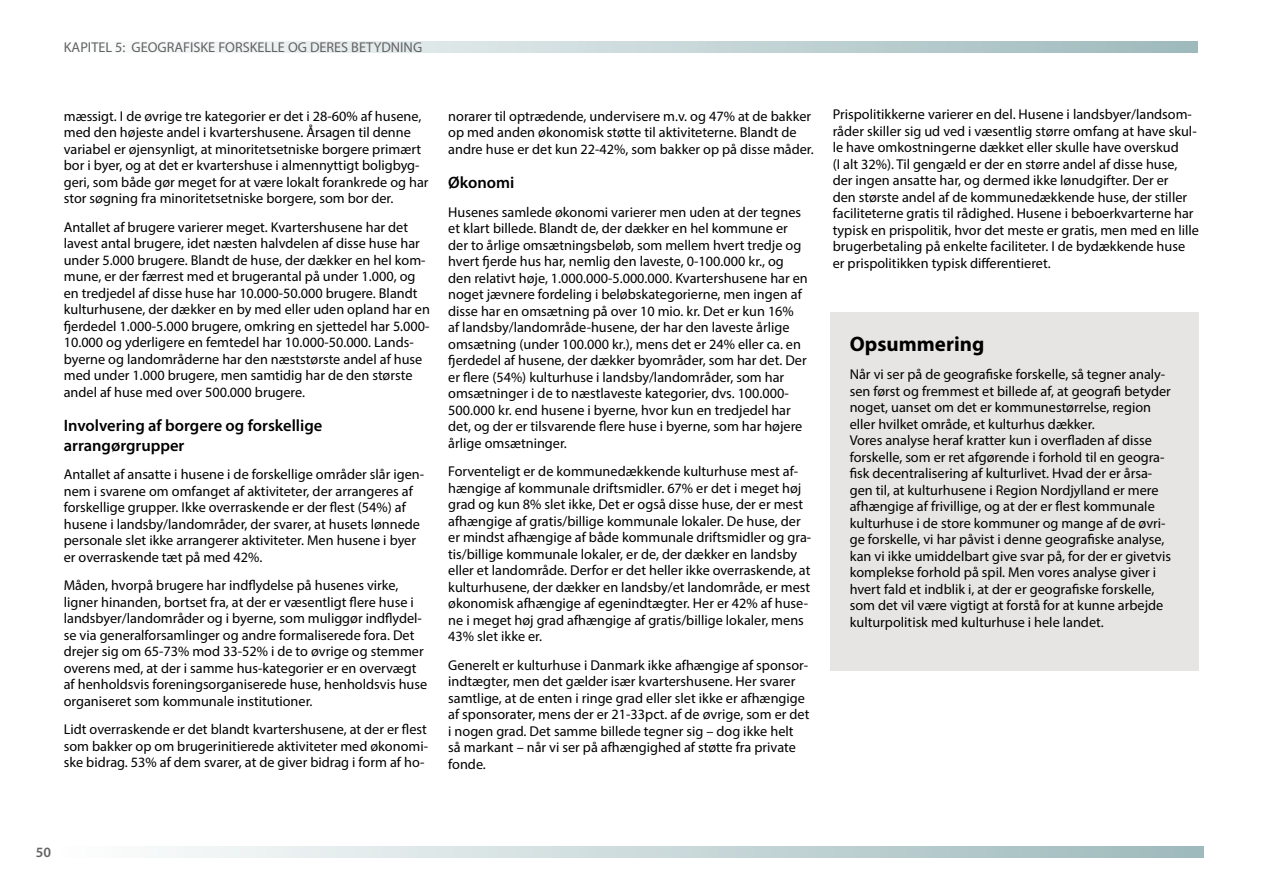
<style>
.page{position:relative;width:1263px;height:893px;background:#fff}
.page>*{position:absolute;margin:0;border:0;box-sizing:border-box;transform-origin:0 0}
.t1{font:700 21px "Myriad Pro";color:#000}
.t2{font:600 16.5px/19.5px "Myriad Pro";color:#000}
.t3{font:14.25px/16.5px "Myriad Pro";color:#000}
.t4{font:14.25px "Myriad Pro";color:#646363}
.t5{font:600 14.25px "Myriad Pro";color:#646363}
</style>
<div class="page">
<svg style="left:176px;top:846px;width:1027px;height:11px;background:#c9d8d9"></svg>
<svg style="left:178px;top:41px;width:1019px;height:12px;background:#c9d8d9"></svg>
<div style="left:831px;top:313px;width:368px;height:358px;background:#e7e5e4"></div>
<p class="t4" style="left:64px;top:39px;width:360px">KAPITEL 5: GEOGRAFISKE FORSKELLE OG DERES BETYDNING</p>
<p class="t3" style="left:64px;top:107px;width:366px">mæssigt. I de øvrige tre kategorier er det i 28-60% af husene, med den højeste andel i kvartershusene. Årsagen til denne variabel er øjensynligt, at minoritetsetniske borgere primært bor i byer, og at det er kvartershuse i almennyttigt boligbyg&shy;geri, som både gør meget for at være lokalt forankrede og har stor søgning fra minoritetsetniske borgere, som bor der.</p>
<p class="t3" style="left:64px;top:218px;width:368px">Antallet af brugere varierer meget. Kvartershusene har det lavest antal brugere, idet næsten halvdelen af disse huse har under 5.000 brugere. Blandt de huse, der dækker en hel kom&shy;mune, er der færrest med et brugerantal på under 1.000, og en tredjedel af disse huse har 10.000-50.000 brugere. Blandt kulturhusene, der dækker en by med eller uden opland har en fjerdedel 1.000-5.000 brugere, omkring en sjettedel har 5.000- 10.000 og yderligere en femtedel har 10.000-50.000. Lands&shy;byerne og landområderne har den næststørste andel af huse med under 1.000 brugere, men samtidig har de den største andel af huse med over 500.000 brugere.</p>
<p class="t2" style="left:64px;top:415px;width:260px">Involvering af borgere og forskellige arrangørgrupper</p>
<p class="t3" style="left:64px;top:466px;width:362px">Antallet af ansatte i husene i de forskellige områder slår igen&shy;nem i svarene om omfanget af aktiviteter, der arrangeres af forskellige grupper. Ikke overraskende er der flest (54%) af husene i landsby/landområder, der svarer, at husets lønnede personale slet ikke arrangerer aktiviteter. Men husene i byer er overraskende tæt på med 42%.</p>
<p class="t3" style="left:64px;top:577px;width:365px">Måden, hvorpå brugere har indflydelse på husenes virke, ligner hinanden, bortset fra, at der er væsentligt flere huse i landsbyer/landområder og i byerne, som muliggør indflydel&shy;se via generalforsamlinger og andre formaliserede fora. Det drejer sig om 65-73% mod 33-52% i de to øvrige og stemmer overens med, at der i samme hus-kategorier er en overvægt af henholdsvis foreningsorganiserede huse, henholdsvis huse organiseret som kommunale institutioner.</p>
<p class="t3" style="left:64px;top:721px;width:366px;text-align:justify">Lidt overraskende er det blandt kvartershusene, at der er flest som bakker op om brugerinitierede aktiviteter med økonomi&shy;ske bidrag. 53% af dem svarer, at de giver bidrag i form af ho-</p>
<p class="t3" style="left:448px;top:107px;width:367px">norarer til optrædende, undervisere m.v. og 47% at de bakker op med anden økonomisk støtte til aktiviteterne. Blandt de andre huse er det kun 22-42%, som bakker op på disse måder.</p>
<p class="t2" style="left:448px;top:172px;width:68px">Økonomi</p>
<p class="t3" style="left:448px;top:203px;width:361px">Husenes samlede økonomi varierer men uden at der tegnes et klart billede. Blandt de, der dækker en hel kommune er der to årlige omsætningsbeløb, som mellem hvert tredje og hvert fjerde hus har, nemlig den laveste, 0-100.000 kr., og den relativt høje, 1.000.000-5.000.000. Kvartershusene har en noget jævnere fordeling i beløbskategorierne, men ingen af disse har en omsætning på over 10 mio. kr. Det er kun 16% af landsby/landområde-husene, der har den laveste årlige omsætning (under 100.000 kr.), mens det er 24% eller ca. en fjerdedel af husene, der dækker byområder, som har det. Der er flere (54%) kulturhuse i landsby/landområder, som har omsætninger i de to næstlaveste kategorier, dvs. 100.000- 500.000 kr. end husene i byerne, hvor kun en tredjedel har det, og der er tilsvarende flere huse i byerne, som har højere årlige omsætninger.</p>
<p class="t3" style="left:448px;top:463px;width:364px">Forventeligt er de kommunedækkende kulturhuse mest af&shy;hængige af kommunale driftsmidler. 67% er det i meget høj grad og kun 8% slet ikke, Det er også disse huse, der er mest afhængige af gratis/billige kommunale lokaler. De huse, der er mindst afhængige af både kommunale driftsmidler og gra&shy;tis/billige kommunale lokaler, er de, der dækker en landsby eller et landområde. Derfor er det heller ikke overraskende, at kulturhusene, der dækker en landsby/et landområde, er mest økonomisk afhængige af egenindtægter. Her er 42% af huse&shy;ne i meget høj grad afhængige af gratis/billige lokaler, mens 43% slet ikke er.</p>
<p class="t3" style="left:448px;top:656px;width:363px">Generelt er kulturhuse i Danmark ikke afhængige af sponsor&shy;indtægter, men det gælder især kvartershusene. Her svarer samtlige, at de enten i ringe grad eller slet ikke er afhængige af sponsorater, mens der er 21-33pct. af de øvrige, som er det i nogen grad. Det samme billede tegner sig – dog ikke helt så markant – når vi ser på afhængighed af støtte fra private fonde.</p>
<p class="t3" style="left:833px;top:106px;width:368px">Prispolitikkerne varierer en del. Husene i landsbyer/landsom&shy;råder skiller sig ud ved i væsentlig større omfang at have skul&shy;le have omkostningerne dækket eller skulle have overskud<br>(I alt 32%). Til gengæld er der en større andel af disse huse, der ingen ansatte har, og dermed ikke lønudgifter. Der er<br>den største andel af de kommunedækkende huse, der stiller faciliteterne gratis til rådighed. Husene i beboerkvarterne har typisk en prispolitik, hvor det meste er gratis, men med en lille brugerbetaling på enkelte faciliteter. I de bydækkende huse er prispolitikken typisk differentieret.</p>
<h1 class="t1" style="left:850px;top:330px;width:136px">Opsummering</h1>
<p class="t3" style="left:850px;top:366px;width:323px">Når vi ser på de geografiske forskelle, så tegner analy&shy;sen først og fremmest et billede af, at geografi betyder noget, uanset om det er kommunestørrelse, region eller hvilket område, et kulturhus dækker.<br>Vores analyse heraf kratter kun i overfladen af disse forskelle, som er ret afgørende i forhold til en geogra&shy;fisk decentralisering af kulturlivet. Hvad der er årsa&shy;gen til, at kulturhusene i Region Nordjylland er mere afhængige af frivillige, og at der er flest kommunale kulturhuse i de store kommuner og mange af de øvri&shy;ge forskelle, vi har påvist i denne geografiske analyse, kan vi ikke umiddelbart give svar på, for der er givetvis komplekse forhold på spil. Men vores analyse giver i hvert fald et indblik i, at der er geografiske forskelle, som det vil være vigtigt at forstå for at kunne arbejde kulturpolitisk med kulturhuse i hele landet.</p>
<p class="t5" style="left:36px;top:843px;width:17px">50</p>
</div>
